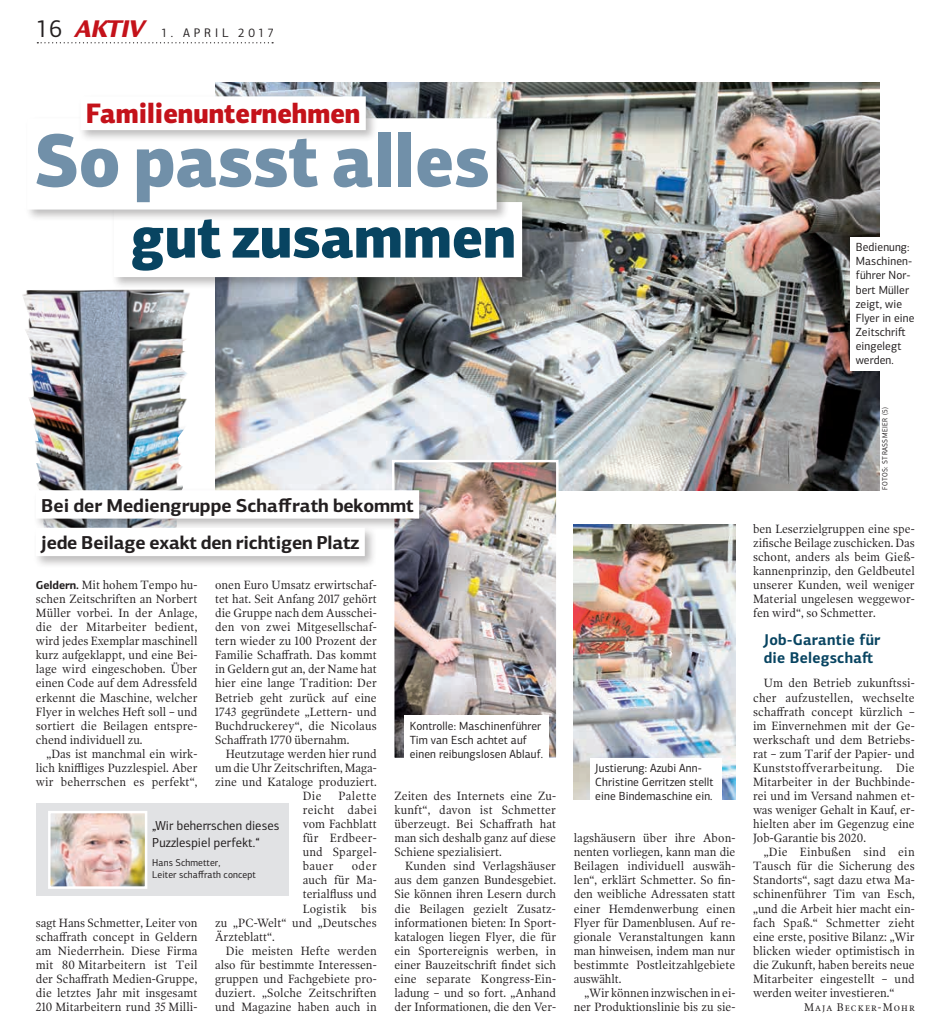
<style>
.page{position:relative;width:936px;height:1025px;background:#fff}
.page>*{position:absolute;margin:0;border:0;box-sizing:border-box;transform-origin:0 0}
.t1{font:900 75px "PF Centro Sans Pro";color:#7190a9;scale:.9 1}
.t2{font:900 60px "PF Centro Sans Pro";color:#084461;scale:.9 1}
.t3{font:900 28.12px "PF Centro Sans Pro";color:#c4121a;scale:.9 1}
.t4{font:700 18.75px/37.5px "PF Centro Sans Pro";letter-spacing:-.01em;color:#231f20}
.t5{font:700 15.62px/17.5px "PF Centro Sans Pro";letter-spacing:.015em;color:#084461;scale:.95 1}
.t6{font:13.12px/16.9px "PF Centro Sans Pro";letter-spacing:.01em;color:#231f20;scale:.95 1}
.t7{font:12.5px "PF Centro Sans Pro";letter-spacing:.32em;color:#231f20;scale:.95 1}
.t8{font:12.12px/14.1px "Poynter OS Text One";letter-spacing:.005em;color:#231f20;text-align:justify;scale:.93 1}
.t9{font:12.12px "Poynter OS Text One";letter-spacing:.035em;color:#231f20;scale:.93 1}
.t10{font:11.88px/14px "PF Centro Sans Pro";letter-spacing:.01em;color:#231f20;scale:.95 1}
.t11{font:11.25px "Poynter OS Text One";letter-spacing:.1em;color:#231f20;scale:.93 1}
.t12{font:10px/11.9px "PF Centro Sans Pro";letter-spacing:.01em;color:#231f20;scale:.95 1}
.t13{font:7.5px "PF Centro Sans Pro";letter-spacing:.06em;color:#231f20;scale:.9 1}
.s1{font-size:25px}
.s2{font-family:"Legacy Sans ITC Std";font-weight:900;font-style:italic;font-size:26.25px;color:#c4121a}
.s3{font-family:"PF Centro Sans Pro";font-weight:700;font-size:11.5px}
</style>
<div class="page">
<img style="left:215px;top:83px;width:664px;height:407px">
<div style="left:111px;top:199px;width:424px;height:91px;background:#231f20;opacity:.3"></div>
<div style="left:114px;top:202px;width:408px;height:75px;background:#fff"></div>
<div style="left:24px;top:116px;width:485px;height:106px;background:#231f20;opacity:.3"></div>
<div style="left:27px;top:118px;width:470px;height:91px;background:#fff"></div>
<div style="left:78px;top:94px;width:301px;height:49px;background:#231f20;opacity:.3"></div>
<div style="left:80px;top:96px;width:286px;height:34px;background:#fff"></div>
<img style="left:22px;top:289px;width:171px;height:198px">
<img style="left:574px;top:524px;width:161px;height:276px">
<svg style="left:37px;top:42px;width:236px;height:1px"></svg>
<img style="left:391px;top:458px;width:169px;height:300px">
<div style="left:33px;top:487px;width:399px;height:81px;background:#231f20;opacity:.3"></div>
<div style="left:36px;top:490px;width:383px;height:28px;background:#fff"></div>
<div style="left:36px;top:528px;width:329px;height:28px;background:#fff"></div>
<div style="left:850px;top:237px;width:71px;height:134px;background:#fff"></div>
<div style="left:404px;top:715px;width:145px;height:49px;background:#fff"></div>
<div style="left:590px;top:758px;width:131px;height:48px;background:#fff"></div>
<div style="left:36px;top:803px;width:252px;height:93px;background:#e1e2e4"></div>
<img style="left:51px;top:814px;width:93px;height:72px">
<div style="left:48px;top:811px;width:99px;height:78px;border:2px solid #fff"></div>
<p class="t7" style="left:36px;top:25px;width:252px"><span class="s1">16</span> <span class="s2">AKTIV</span> 1. APRIL 2017</p>
<h3 class="t3" style="left:86px;top:95px;width:307px">Familienunternehmen</h3>
<h1 class="t1" style="left:34px;top:111px;width:508px">So passt alles</h1>
<h2 class="t2" style="left:130px;top:197px;width:430px">gut zusammen</h2>
<h3 class="t4" style="left:41px;top:486px;width:374px">Bei der Mediengruppe Schaffrath bekommt jede Beilage exakt den richtigen Platz</h3>
<p class="t8" style="left:215px;top:577px;width:175px">onen Euro Umsatz erwirtschaf&shy;tet hat. Seit Anfang 2017 gehört die Gruppe nach dem Ausschei&shy;den von zwei Mitgesellschaf&shy;tern wieder zu 100 Prozent der Familie Schaffrath. Das kommt in Geldern gut an, der Name hat hier eine lange Tradition: Der Betrieb geht zurück auf eine 1743 gegründete „Lettern- und Buchdruckerey“, die Nicolaus Schaffrath 1770 übernahm.</p>
<p class="t8" style="left:226px;top:746px;width:164px">Heutzutage werden hier rund</p>
<p class="t8" style="left:215px;top:760px;width:175px">um die Uhr Zeitschriften, Maga-</p>
<p class="t8" style="left:215px;top:774px;width:175px">zine und Kataloge produziert.</p>
<p class="t8" style="left:303px;top:788px;width:22px">Die</p>
<p class="t8" style="left:36px;top:578px;width:175px"><span class="s3">Geldern.</span> Mit hohem Tempo hu&shy;schen Zeitschriften an Norbert Müller vorbei. In der Anlage, die der Mitarbeiter bedient, wird jedes Exemplar maschinell kurz aufgeklappt, und eine Bei&shy;lage wird eingeschoben. Über einen Code auf dem Adressfeld erkennt die Maschine, welcher Flyer in welches Heft soll – und sortiert die Beilagen entspre&shy;chend individuell zu.</p>
<p class="t8" style="left:36px;top:746px;width:175px;text-indent:11px">„Das ist manchmal ein wirk&shy;lich kniffliges Puzzlespiel. Aber wir beherrschen es perfekt“,</p>
<p class="t8" style="left:303px;top:788px;width:81px;text-indent:36px">Palette reicht dabei vom Fachblatt für Erdbeer&shy;und Spargel&shy;bauer</p>
<p class="t6" style="left:152px;top:817px;width:135px">„Wir beherrschen dieses<br>Puzzlespiel perfekt.“</p>
<p class="t12" style="left:152px;top:857px;width:111px">Hans Schmetter,<br>Leiter schaffrath concept</p>
<p class="t8" style="left:352px;top:859px;width:28px">oder</p>
<p class="t8" style="left:303px;top:873px;width:81px">auch für Ma-</p>
<p class="t8" style="left:303px;top:887px;width:81px">terialfluss und</p>
<p class="t9" style="left:303px;top:900px;width:81px">Logistik bis</p>
<p class="t8" style="left:215px;top:915px;width:175px">zu „PC-Welt“ und „Deutsches</p>
<p class="t8" style="left:215px;top:929px;width:66px">Ärzteblatt“.</p>
<p class="t8" style="left:226px;top:943px;width:164px">Die meisten Hefte werden</p>
<p class="t8" style="left:215px;top:957px;width:175px">also für bestimmte Interessen-</p>
<p class="t8" style="left:215px;top:971px;width:175px">gruppen und Fachgebiete pro-</p>
<p class="t8" style="left:215px;top:985px;width:175px">duziert. „Solche Zeitschriften</p>
<p class="t8" style="left:215px;top:999px;width:175px">und Magazine haben auch in</p>
<p class="t8" style="left:36px;top:915px;width:175px">sagt Hans Schmetter, Leiter von schaffrath concept in Geldern am Niederrhein. Diese Firma mit 80 Mitarbeitern ist Teil der Schaffrath Medien-Gruppe, die letztes Jahr mit insgesamt 210 Mitarbeitern rund 35 Milli-</p>
<p class="t10" style="left:410px;top:718px;width:142px">Kontrolle: Maschinenführer<br>Tim van Esch achtet auf einen reibungslosen Ablauf.</p>
<p class="t8" style="left:394px;top:788px;width:175px">Zeiten des Internets eine Zu&shy;kunft“, davon ist Schmetter überzeugt. Bei Schaffrath hat man sich deshalb ganz auf diese Schiene spezialisiert.</p>
<p class="t8" style="left:394px;top:859px;width:175px;text-indent:11px">Kunden sind Verlagshäuser aus dem ganzen Bundesgebiet.<br>Sie können ihren Lesern durch die Beilagen gezielt Zusatz&shy;informationen bieten: In Sport&shy;katalogen liegen Flyer, die für ein Sportereignis werben, in einer Bauzeitschrift findet sich eine separate Kongress-Ein&shy;ladung – und so fort. „Anhand der Informationen, die den Ver-</p>
<p class="t10" style="left:595px;top:761px;width:126px">Justierung: Azubi Ann-<br>Christine Gerritzen stellt eine Bindemaschine ein.</p>
<p class="t8" style="left:574px;top:831px;width:175px">lagshäusern über ihre Abon&shy;nenten vorliegen, kann man die Beilagen individuell auswäh&shy;len“, erklärt Schmetter. So fin&shy;den weibliche Adressaten statt einer Hemdenwerbung einen Flyer für Damenblusen. Auf re&shy;gionale Veranstaltungen kann man hinweisen, indem man nur bestimmte Postleitzahlgebiete auswählt.</p>
<p class="t8" style="left:574px;top:985px;width:175px;text-align:right">„Wir können inzwischen in ei&shy;ner Produktionslinie bis zu sie-</p>
<p class="t10" style="left:856px;top:240px;width:63px">Bedienung:<br>Maschinen&shy;führer Nor&shy;bert Müller zeigt, wie<br>Flyer in eine<br>Zeitschrift eingelegt werden.</p>
<p class="t13" style="left:880px;top:490px;width:94px;rotate:-90deg">FOTOS: STRASSMEIER (5)</p>
<p class="t8" style="left:753px;top:521px;width:175px">ben Leserzielgruppen eine spe&shy;zifische Beilage zuschicken. Das schont, anders als beim Gieß&shy;kannenprinzip, den Geldbeutel unserer Kunden, weil weniger Material ungelesen weggewor&shy;fen wird“, so Schmetter.</p>
<p class="t5" style="left:764px;top:631px;width:124px">Job-Garantie für die Belegschaft</p>
<p class="t8" style="left:753px;top:676px;width:175px;text-indent:11px">Um den Betrieb zukunftssi&shy;cher aufzustellen, wechselte schaffrath concept kürzlich – im Einvernehmen mit der Ge&shy;werkschaft und dem Betriebs&shy;rat – zum Tarif der Papier- und Kunststoffverarbeitung. Die Mitarbeiter in der Buchbinde&shy;rei und im Versand nahmen et&shy;was weniger Gehalt in Kauf, er&shy;hielten aber im Gegenzug eine Job-Garantie bis 2020.</p>
<p class="t8" style="left:753px;top:845px;width:175px;text-indent:11px">„Die Einbußen sind ein Tausch für die Sicherung des Standorts“, sagt dazu etwa Ma&shy;schinenführer Tim van Esch, „und die Arbeit hier macht ein&shy;fach Spaß.“ Schmetter zieht eine erste, positive Bilanz: „Wir blicken wieder optimistisch in die Zukunft, haben bereits neue Mitarbeiter eingestellt – und werden weiter investieren.“</p>
<p class="t11" style="left:804px;top:1000px;width:120px">Maja Becker-Mohr</p>
</div>
